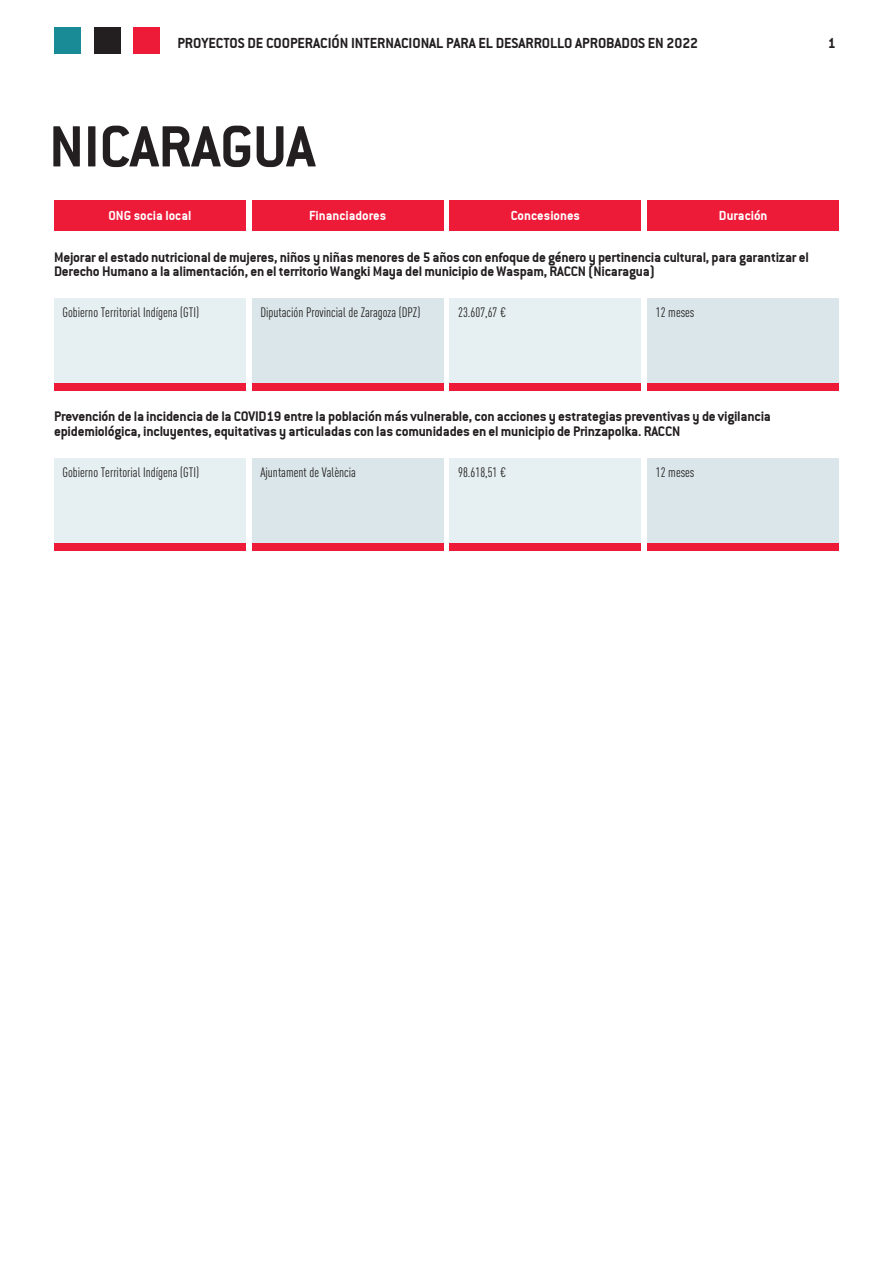
<style>
.page{position:relative;width:893px;height:1263px;background:#fff}
.page>*{position:absolute;margin:0;border:0;box-sizing:border-box;transform-origin:0 0}
.t1{font:63.75px "Conduit ITCTT Bold";letter-spacing:-.005em;color:#231f20}
.t2{font:15.75px "Conduit ITCTT Bold";letter-spacing:-.005em;color:#231f20}
.t3{font:15px/14.5px "Conduit ITCTT Bold";letter-spacing:-.015em;color:#231f20}
.t4{font:14.25px "Conduit ITCTT Bold";color:#fff}
.t5{font:13.5px "DIN Cond";color:#231f20}
</style>
<div class="page">
<div style="left:134px;top:27px;width:26px;height:27px;background:#ed1a38"></div>
<div style="left:94px;top:27px;width:26px;height:27px;background:#231f20"></div>
<div style="left:54px;top:27px;width:27px;height:27px;background:#188b96"></div>
<div style="left:54px;top:200px;width:192px;height:31px;background:#ed1a38"></div>
<div style="left:450px;top:200px;width:191px;height:31px;background:#ed1a38"></div>
<div style="left:252px;top:200px;width:191px;height:31px;background:#ed1a38"></div>
<div style="left:647px;top:200px;width:192px;height:31px;background:#ed1a38"></div>
<div style="left:450px;top:298px;width:191px;height:85px;background:#e6eff1"></div>
<div style="left:450px;top:458px;width:191px;height:85px;background:#e6eff1"></div>
<div style="left:450px;top:383px;width:191px;height:8px;background:#ed1a38"></div>
<div style="left:450px;top:543px;width:191px;height:7px;background:#ed1a38"></div>
<div style="left:54px;top:298px;width:192px;height:85px;background:#e6eff1"></div>
<div style="left:54px;top:458px;width:192px;height:85px;background:#e6eff1"></div>
<div style="left:54px;top:383px;width:192px;height:8px;background:#ed1a38"></div>
<div style="left:54px;top:543px;width:192px;height:7px;background:#ed1a38"></div>
<div style="left:647px;top:298px;width:192px;height:85px;background:#dae6e9"></div>
<div style="left:647px;top:458px;width:192px;height:85px;background:#dae6e9"></div>
<div style="left:647px;top:383px;width:192px;height:8px;background:#ed1a38"></div>
<div style="left:647px;top:543px;width:192px;height:7px;background:#ed1a38"></div>
<div style="left:252px;top:298px;width:191px;height:85px;background:#dae6e9"></div>
<div style="left:252px;top:458px;width:191px;height:85px;background:#dae6e9"></div>
<div style="left:252px;top:383px;width:191px;height:8px;background:#ed1a38"></div>
<div style="left:252px;top:543px;width:191px;height:7px;background:#ed1a38"></div>
<p class="t2" style="left:177px;top:34px;width:522px">PROYECTOS DE COOPERACIÓN INTERNACIONAL PARA EL DESARROLLO APROBADOS EN 2022</p>
<p class="t2" style="left:828px;top:34px;width:9px">1</p>
<p class="t1" style="left:49px;top:109px;width:268px">NICARAGUA</p>
<p class="t4" style="left:108px;top:207px;width:85px">ONG socia local</p>
<p class="t4" style="left:309px;top:207px;width:79px">Financiadores</p>
<p class="t4" style="left:511px;top:207px;width:71px">Concesiones</p>
<p class="t4" style="left:719px;top:207px;width:50px">Duración</p>
<p class="t3" style="left:54px;top:249px;width:756px">Mejorar el estado nutricional de mujeres, niños y niñas menores de 5 años con enfoque de género y pertinencia cultural, para garantizar el<br>Derecho Humano a la alimentación, en el territorio Wangki Maya del municipio de Waspam, RACCN (Nicaragua)</p>
<p class="t5" style="left:63px;top:305px;width:138px">Gobierno Territorial Indígena (GTI)</p>
<p class="t5" style="left:260px;top:305px;width:161px">Diputación Provincial de Zaragoza (DPZ)</p>
<p class="t5" style="left:458px;top:305px;width:49px">23.607,67 €</p>
<p class="t5" style="left:656px;top:305px;width:40px">12 meses</p>
<p class="t3" style="left:54px;top:409px;width:718px">Prevención de la incidencia de la COVID19 entre la población más vulnerable, con acciones y estrategias preventivas y de vigilancia epidemiológica, incluyentes, equitativas y articuladas con las comunidades en el municipio de Prinzapolka. RACCN</p>
<p class="t5" style="left:63px;top:465px;width:138px">Gobierno Territorial Indígena (GTI)</p>
<p class="t5" style="left:260px;top:465px;width:97px">Ajuntament de València</p>
<p class="t5" style="left:458px;top:465px;width:49px">98.618,51 €</p>
<p class="t5" style="left:656px;top:465px;width:40px">12 meses</p>
</div>
